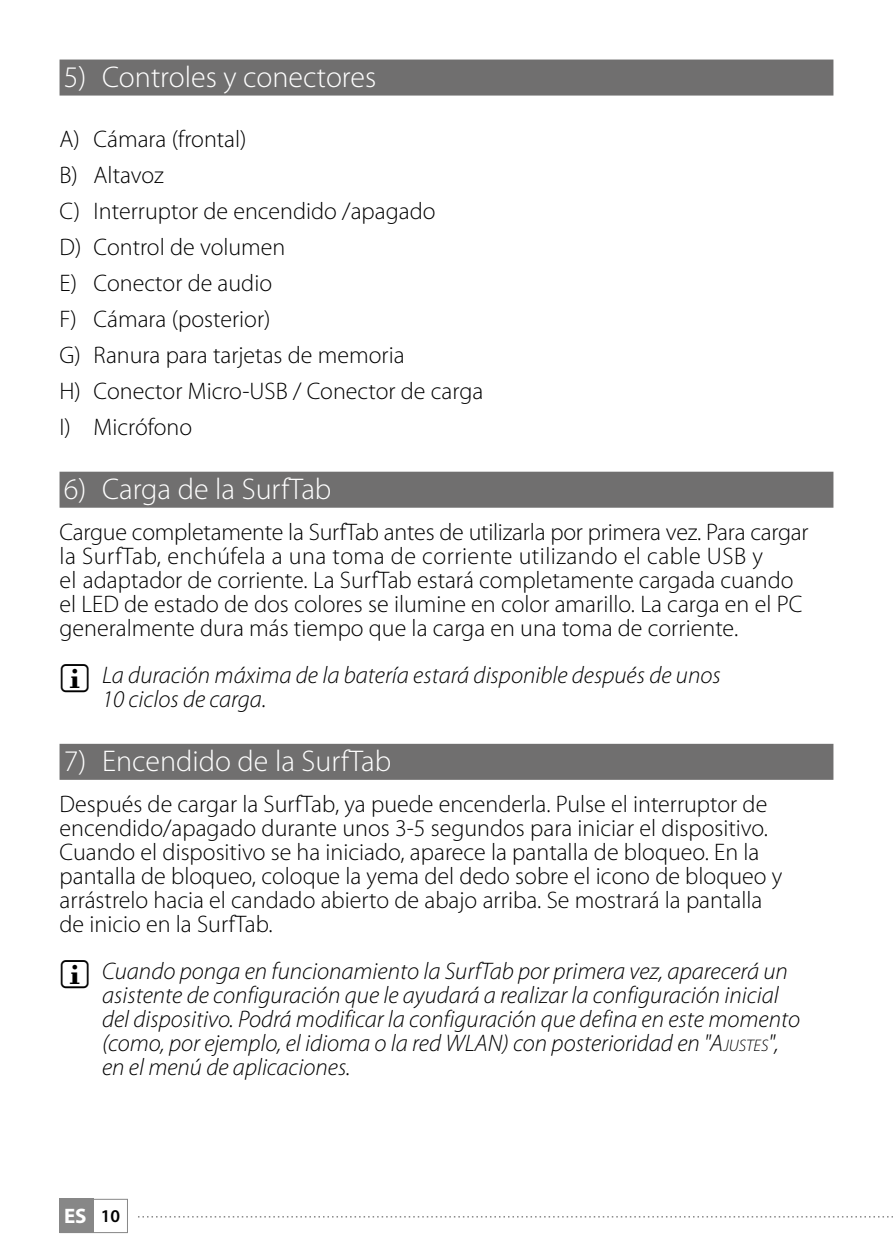
<style>
.page{position:relative;width:893px;height:1259px;background:#fff}
.page>*{position:absolute;margin:0;border:0;box-sizing:border-box;transform-origin:0 0}
.t1{font:300 30px "Myriad Pro";color:#fff}
.t2{font:300 24px/24px "Myriad Pro";color:#000}
.t3{font:italic 300 24px/24px "Myriad Pro";color:#000}
.t4{font:700 21px "Myriad Pro";color:#fff}
.s1{font-style:inherit}
.s2{font-size:16.8px}
.s3{font-weight:600;font-size:18px;color:#000}
</style>
<div class="page">
<div style="left:60px;top:1199px;width:34px;height:34px;background:#878787"></div>
<div style="left:60px;top:1199px;width:68px;height:34px;border:1px solid #878787"></div>
<svg style="left:138px;top:1216px;width:755px;height:1px"></svg>
<div style="left:60px;top:60px;width:773px;height:36px;background:#706f6f"></div>
<div style="left:60px;top:472px;width:773px;height:36px;background:#706f6f"></div>
<div style="left:60px;top:744px;width:773px;height:36px;background:#706f6f"></div>
<p class="t1" style="left:64px;top:61px;width:314px">5) Controles y conectores</p>
<p class="t2" style="left:60px;top:121px;width:425px;line-height:36px">A) Cámara (frontal)<br>B) Altavoz<br>C) Interruptor de encendido /apagado<br>D) Control de volumen<br>E) Conector de audio<br>F) Cámara (posterior)<br>G) Ranura para tarjetas de memoria<br>H) Conector Micro-USB / Conector de carga<br>I) Micrófono</p>
<p class="t1" style="left:64px;top:473px;width:269px">6) Carga de la SurfTab</p>
<p class="t2" style="left:60px;top:520px;width:751px">Cargue completamente la SurfTab antes de utilizarla por primera vez. Para cargar la SurfTab, enchúfela a una toma de corriente utilizando el cable USB y<br>el adaptador de corriente. La SurfTab estará completamente cargada cuando el LED de estado de dos colores se ilumine en color amarillo. La carga en el PC generalmente dura más tiempo que la carga en una toma de corriente.</p>
<p class="t3" style="left:102px;top:664px;width:620px">La duración máxima de la batería estará disponible después de unos<br>10 ciclos de carga.</p>
<p class="t1" style="left:64px;top:745px;width:329px">7) Encendido de la SurfTab</p>
<p class="t2" style="left:60px;top:792px;width:724px">Después de cargar la SurfTab, ya puede encenderla. Pulse el interruptor de encendido/apagado durante unos 3-5 segundos para iniciar el dispositivo.<br>Cuando el dispositivo se ha iniciado, aparece la pantalla de bloqueo. En la pantalla de bloqueo, coloque la yema del dedo sobre el icono de bloqueo y arrástrelo hacia el candado abierto de abajo arriba. Se mostrará la pantalla de inicio en la SurfTab.</p>
<p class="t3" style="left:102px;top:960px;width:699px">Cuando ponga en funcionamiento la SurfTab por primera vez, aparecerá un asistente de configuración que le ayudará a realizar la configuración inicial del dispositivo. Podrá modificar la configuración que defina en este momento (como, por ejemplo, el idioma o la red WLAN) con posterioridad en "<span class="s1">A</span><span class="s2">JUSTES</span><span class="s1">"</span>, en el menú de aplicaciones.</p>
<p class="t4" style="left:64px;top:1202px;width:58px">ES <span class="s3">10</span></p>
</div>
